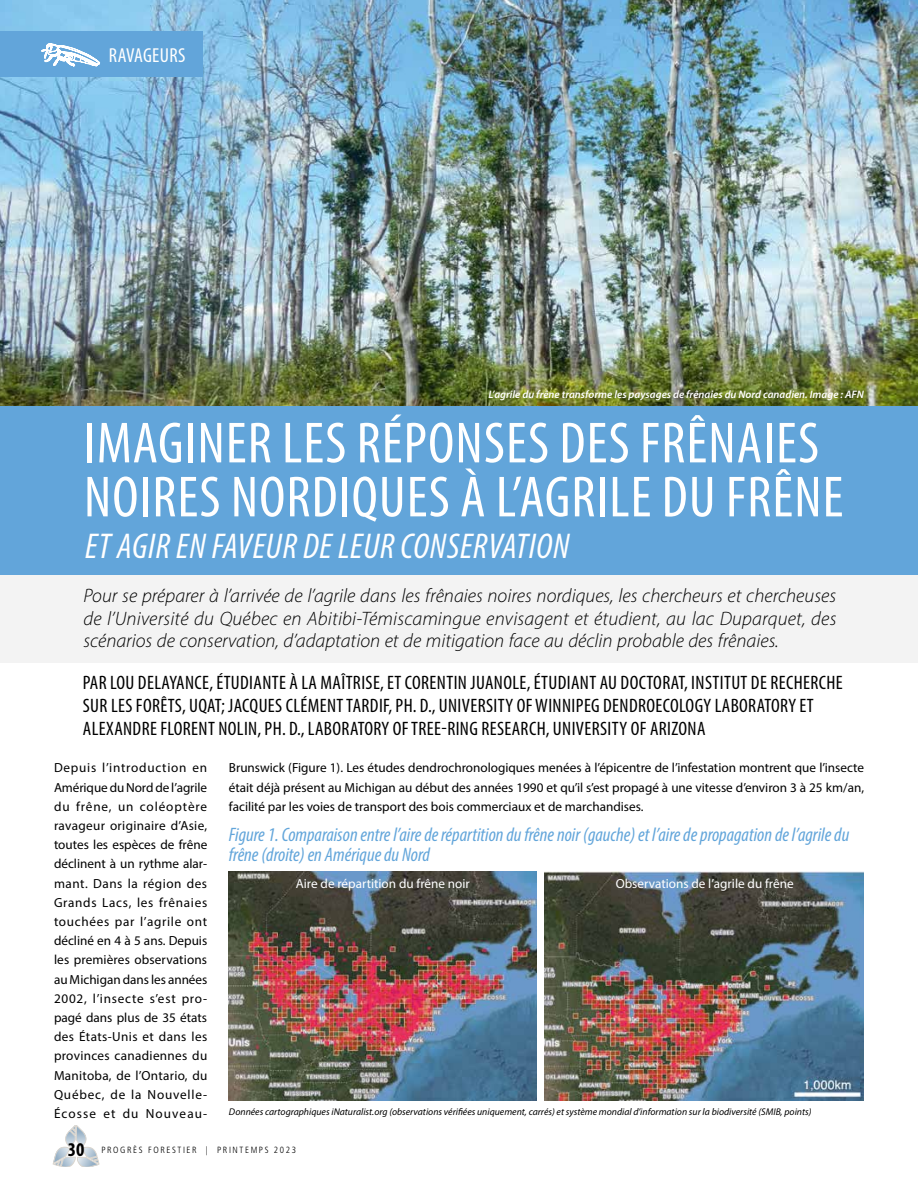
<style>
.page{position:relative;width:918px;height:1188px;background:#fff}
.page>*{position:absolute;margin:0;border:0;box-sizing:border-box;transform-origin:0 0}
.t1{font:condensed 58.5px/54px "Myriad Pro";letter-spacing:.02em;color:#fff}
.t2{font:italic condensed 36px "Myriad Pro";letter-spacing:.02em;color:#fff}
.t3{font:condensed 20.25px "Myriad Pro";letter-spacing:.02em;color:#fff}
.t4{font:condensed 19.5px/23.4px "Myriad Pro";letter-spacing:.02em;color:#000}
.t5{font:italic 300 19.5px/22.5px "Myriad Pro";color:#000;text-align:justify}
.t6{font:italic condensed 19.5px/20.2px "Myriad Pro";color:#62a5da}
.t7{font:13.2px/19.2px "Myriad Pro";letter-spacing:.015em;color:#000;text-align:justify}
.t8{font:13.2px "Myriad Pro";color:#fff}
.t9{font:italic 600 10.8px "Myriad Pro";color:#fff}
.t10{font:italic 9.75px "Myriad Pro";color:#000}
.t11{font:9px "Frutiger LT 47 Lt Cn";letter-spacing:.18em;color:#000}
.s1{font-family:"Myriad Pro";font-weight:700;font-stretch:condensed;font-size:19.5px}
</style>
<div class="page">
<svg style="left:53px;top:1125px;width:46px;height:42px"></svg>
<img style="left:0;top:0;width:918px;height:406px">
<div style="left:0;top:573px;width:918px;height:90px;background:#f3f3f3"></div>
<div style="left:0;top:406px;width:918px;height:169px;background:#62a5da"></div>
<div style="left:0;top:31px;width:202px;height:46px;background:#62a5da"></div>
<svg style="left:41px;top:43px;width:59px;height:24px"></svg>
<img style="left:229px;top:871px;width:308px;height:229px">
<img style="left:544px;top:871px;width:320px;height:229px">
<h3 class="t3" style="left:109px;top:43px;width:78px">RAVAGEURS</h3>
<p class="t9" style="left:488px;top:388px;width:377px">L’agrile du frêne transforme les paysages de frênaies du Nord canadien. Image : AFN</p>
<h1 class="t1" style="left:84px;top:415px;width:761px">IMAGINER LES RÉPONSES DES FRÊNAIES<br>NOIRES NORDIQUES À L’AGRILE DU FRÊNE</h1>
<h2 class="t2" style="left:85px;top:525px;width:486px">ET AGIR EN FAVEUR DE LEUR CONSERVATION</h2>
<p class="t5" style="left:83px;top:584px;width:755px">Pour se préparer à l’arrivée de l’agrile dans les frênaies noires nordiques, les chercheurs et chercheuses de l’Université du Québec en Abitibi-Témiscamingue envisagent et étudient, au lac Duparquet, des scénarios de conservation, d’adaptation et de mitigation face au déclin probable des frênaies.</p>
<p class="t4" style="left:83px;top:670px;width:761px">PAR LOU DELAYANCE, ÉTUDIANTE À LA MAÎTRISE, ET CORENTIN JUANOLE, ÉTUDIANT AU DOCTORAT, INSTITUT DE RECHERCHE<br>SUR LES FORÊTS, UQAT; JACQUES CLÉMENT TARDIF, PH. D., UNIVERSITY OF WINNIPEG DENDROECOLOGY LABORATORY ET<br>ALEXANDRE FLORENT NOLIN, PH. D., LABORATORY OF TREE-RING RESEARCH, UNIVERSITY OF ARIZONA</p>
<p class="t7" style="left:54px;top:758px;width:155px">Depuis l’introduction en Amérique du Nord de l’agrile du frêne, un coléoptère ravageur originaire d’Asie, toutes les espèces de frêne déclinent à un rythme alar&shy;mant. Dans la région des Grands Lacs, les frênaies touchées par l’agrile ont décliné en 4 à 5 ans. Depuis les premières observations au Michigan dans les années 2002, l’insecte s’est pro&shy;pagé dans plus de 35 états des États-Unis et dans les provinces canadiennes du Manitoba, de l’Ontario, du Québec, de la Nouvelle-Écosse et du Nouveau-</p>
<p class="t7" style="left:229px;top:758px;width:637px">Brunswick (Figure 1). Les études dendrochronologiques menées à l’épicentre de l’infestation montrent que l’insecte était déjà présent au Michigan au début des années 1990 et qu’il s’est propagé à une vitesse d’environ 3 à 25 km/an, facilité par les voies de transport des bois commerciaux et de marchandises.</p>
<h3 class="t6" style="left:229px;top:824px;width:622px">Figure 1. Comparaison entre l’aire de répartition du frêne noir (gauche) et l’aire de propagation de l’agrile du frêne (droite) en Amérique du Nord</h3>
<p class="t8" style="left:296px;top:875px;width:176px">Aire de répartition du frêne noir</p>
<p class="t8" style="left:616px;top:875px;width:180px">Observations de l’agrile du frêne</p>
<p class="t10" style="left:229px;top:1106px;width:584px">Données cartographiques iNaturalist.org (observations vérifiées uniquement, carrés) et système mondial d’information sur la biodiversité (SMIB, points)</p>
<p class="t11" style="left:68px;top:1145px;width:230px"><span class="s1">30</span> PROGRÈS FORESTIER | PRINTEMPS 2023</p>
</div>
